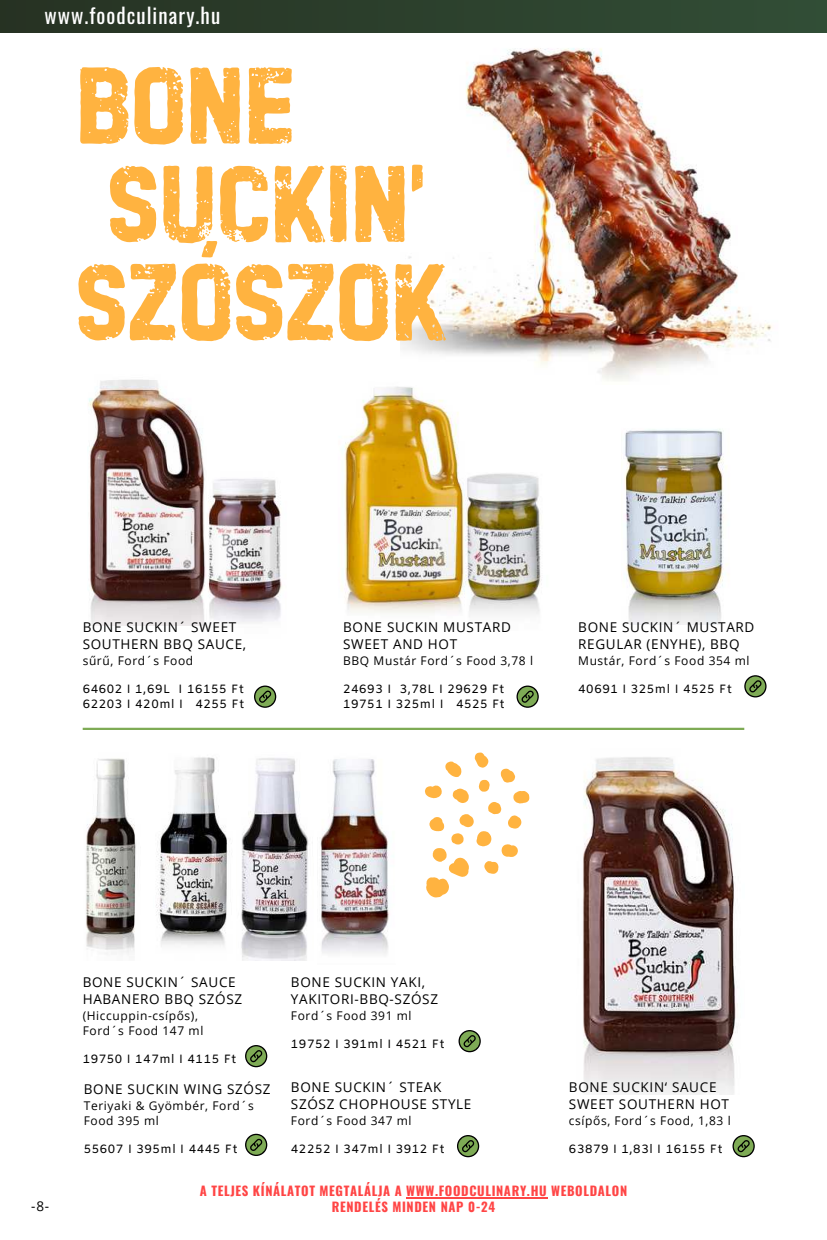
<style>
.page{position:relative;width:827px;height:1240px;background:#fff}
.page>*{position:absolute;margin:0;border:0;box-sizing:border-box;transform-origin:0 0}
.t1{font:117.45px/98.2px "Handelson Six";letter-spacing:-.04em;color:#ffb340}
.t2{font:21px "Oswald";letter-spacing:.05em;color:#fff}
.t3{font:13.5px/17px "Open Sans";letter-spacing:.05em;color:#000}
.t4{font:700 12.75px/16px "Oswald";letter-spacing:.05em;color:#ff4545;text-align:center}
.t5{font:12px/15px "Amiko";letter-spacing:.05em;color:#000}
.t6{font:12px/15px "Open Sans";letter-spacing:.05em;color:#000}
</style>
<div class="page">
<img style="left:341px;top:386px;width:124px;height:227px">
<img style="left:400px;top:48px;width:372px;height:333px">
<div style="left:0;top:0;width:827px;height:32px;background:linear-gradient(to right,#263222,#314e36)"></div>
<img style="left:465px;top:473px;width:77px;height:142px">
<img style="left:625px;top:429px;width:102px;height:196px">
<img style="left:208px;top:479px;width:74px;height:144px">
<img style="left:88px;top:379px;width:118px;height:246px">
<img style="left:583px;top:757px;width:155px;height:337px">
<img style="left:156px;top:757px;width:74px;height:190px">
<svg style="left:254px;top:685px;width:22px;height:23px"></svg>
<svg style="left:516px;top:685px;width:23px;height:23px"></svg>
<svg style="left:744px;top:675px;width:22px;height:22px"></svg>
<hr style="left:83px;top:728px;width:661px;height:2px;background:#7eab55">
<img style="left:86px;top:758px;width:50px;height:196px">
<img style="left:241px;top:758px;width:68px;height:202px">
<img style="left:320px;top:759px;width:69px;height:195px">
<svg style="left:245px;top:1045px;width:22px;height:22px"></svg>
<svg style="left:458px;top:1030px;width:23px;height:22px"></svg>
<svg style="left:245px;top:1134px;width:22px;height:22px"></svg>
<svg style="left:457px;top:1135px;width:22px;height:22px"></svg>
<svg style="left:732px;top:1135px;width:23px;height:22px"></svg>
<svg style="left:425px;top:752px;width:105px;height:146px"></svg>
<hr style="left:406px;top:1197px;width:141px;height:1px;background:#ff4545">
<h2 class="t2" style="left:44px;top:-4px;width:177px">www.foodculinary.hu</h2>
<h1 class="t1" style="left:73px;top:53px;width:377px">BONE<br>SUCKIN’<br>SZÓSZOK</h1>
<p class="t3" style="left:83px;top:618px;width:165px">BONE SUCKIN´ SWEET<br>SOUTHERN BBQ SAUCE,</p>
<p class="t6" style="left:83px;top:653px;width:112px">sűrű, Ford´s Food</p>
<p class="t5" style="left:83px;top:683px;width:163px">64602 I 1,69L I 16155 Ft<br>62203 I 420ml I 4255 Ft</p>
<p class="t3" style="left:343px;top:618px;width:169px">BONE SUCKIN MUSTARD<br>SWEET AND HOT</p>
<p class="t6" style="left:343px;top:653px;width:191px">BBQ Mustár Ford´s Food 3,78 l</p>
<p class="t5" style="left:343px;top:683px;width:163px">24693 I 3,78L I 29629 Ft<br>19751 I 325ml I 4525 Ft</p>
<p class="t3" style="left:578px;top:618px;width:178px">BONE SUCKIN´ MUSTARD<br>REGULAR (ENYHE), BBQ</p>
<p class="t6" style="left:578px;top:653px;width:173px">Mustár, Ford´s Food 354 ml</p>
<p class="t5" style="left:578px;top:682px;width:155px">40691 I 325ml I 4525 Ft</p>
<p class="t3" style="left:83px;top:973px;width:161px">BONE SUCKIN´ SAUCE<br>HABANERO BBQ SZÓSZ</p>
<p class="t6" style="left:83px;top:1008px;width:122px">(Hiccuppin-csípős),<br>Ford´s Food 147 ml</p>
<p class="t5" style="left:83px;top:1052px;width:155px">19750 I 147ml I 4115 Ft</p>
<p class="t3" style="left:84px;top:1080px;width:188px">BONE SUCKIN WING SZÓSZ</p>
<p class="t6" style="left:84px;top:1098px;width:171px">Teriyaki &amp; Gyömbér, Ford´s<br>Food 395 ml</p>
<p class="t5" style="left:84px;top:1142px;width:155px">55607 I 395ml I 4445 Ft</p>
<p class="t3" style="left:291px;top:973px;width:149px">BONE SUCKIN YAKI,<br>YAKITORI-BBQ-SZÓSZ</p>
<p class="t6" style="left:291px;top:1008px;width:122px">Ford´s Food 391 ml</p>
<p class="t5" style="left:291px;top:1037px;width:155px">19752 I 391ml I 4521 Ft</p>
<p class="t3" style="left:291px;top:1078px;width:182px">BONE SUCKIN´ STEAK<br>SZÓSZ CHOPHOUSE STYLE</p>
<p class="t6" style="left:291px;top:1113px;width:122px">Ford´s Food 347 ml</p>
<p class="t5" style="left:291px;top:1142px;width:155px">42252 I 347ml I 3912 Ft</p>
<p class="t3" style="left:569px;top:1078px;width:162px">BONE SUCKIN‘ SAUCE<br>SWEET SOUTHERN HOT</p>
<p class="t6" style="left:569px;top:1113px;width:163px">csípős, Ford´s Food, 1,83 l</p>
<p class="t5" style="left:569px;top:1142px;width:155px">63879 I 1,83l I 16155 Ft</p>
<p class="t3" style="left:31px;top:1197px;width:19px">-8-</p>
<p class="t4" style="left:200px;top:1184px;width:429px">A TELJES KÍNÁLATOT MEGTALÁLJA A WWW.FOODCULINARY.HU WEBOLDALON<br>RENDELÉS MINDEN NAP 0-24</p>
</div>
